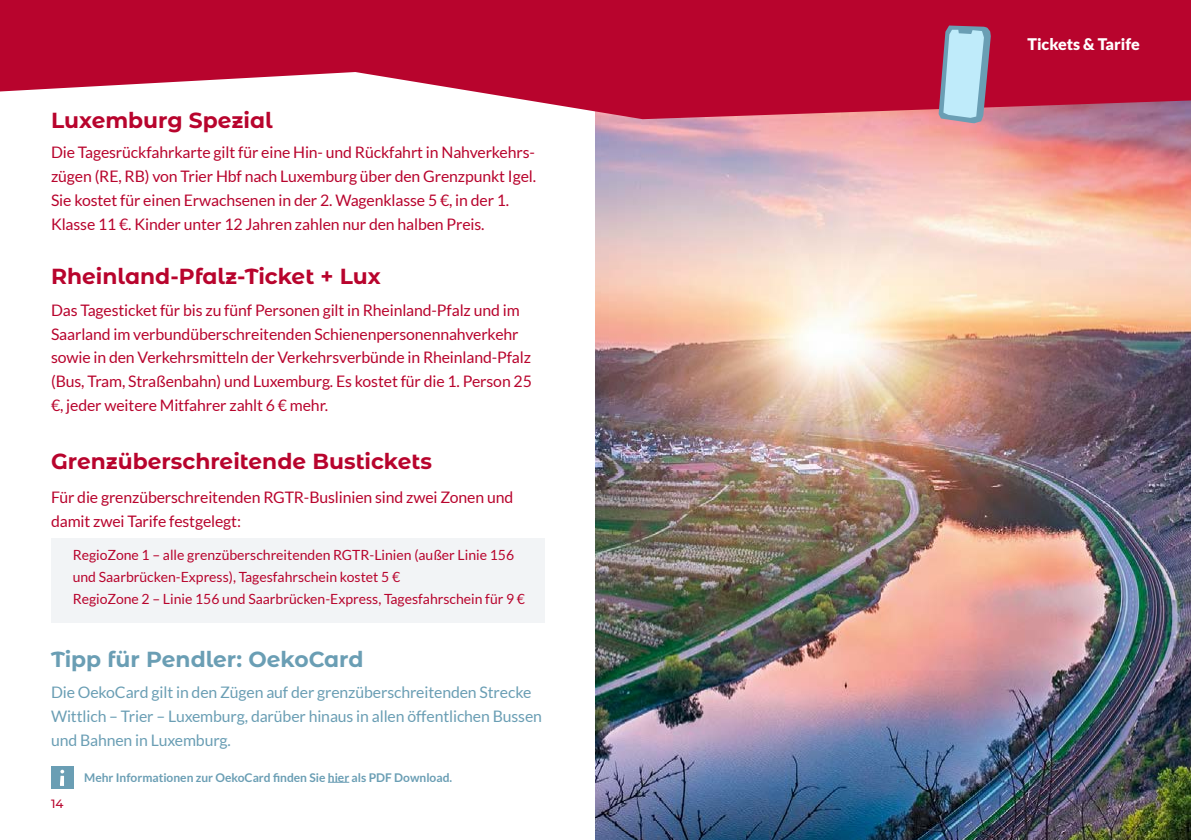
<style>
.page{position:relative;width:1191px;height:840px;background:#fff}
.page>*{position:absolute;margin:0;border:0;box-sizing:border-box;transform-origin:0 0}
.t1{font:700 21.8px "Montserrat Alternates";color:#b8042d}
.t2{font:700 21.8px "Montserrat Alternates";color:#6a9eb4}
.t3{font:900 16px "Lato";color:#fff}
.t4{font:15.8px/23.8px "Lato";letter-spacing:-.01em;color:#b8042d}
.t5{font:15.8px/23.8px "Lato";letter-spacing:-.01em;color:#6a9eb4}
.t6{font:14px/22px "Lato";color:#b8042d}
.t7{font:700 12px "Lato";color:#6a9eb4}
.t8{font:500 12px "Montserrat Alternates";color:#b8042d}
</style>
<div class="page">
<img style="left:595px;top:119px;width:596px;height:720px">
<svg style="left:0;top:0;width:1191px;height:119px;background:#c22c4e"></svg>
<div style="left:51px;top:538px;width:493px;height:84px;background:#f2f4f6"></div>
<div style="left:51px;top:766px;width:22px;height:22px;background:#6a9eb4"></div>
<svg style="left:60px;top:769px;width:4px;height:16px"></svg>
<svg style="left:328px;top:781px;width:21px;height:1px"></svg>
<svg style="left:938px;top:26px;width:52px;height:97px;background:#a8b7ca"></svg>
<h1 class="t1" style="left:51px;top:104px;width:223px">Luxemburg Spezial</h1>
<p class="t4" style="left:51px;top:140px;width:486px">Die Tagesrückfahrkarte gilt für eine Hin- und Rückfahrt in Nahverkehrs&shy;zügen (RE, RB) von Trier Hbf nach Luxemburg über den Grenzpunkt Igel.<br>Sie kostet für einen Erwachsenen in der 2. Wagenklasse 5 €, in der 1.<br>Klasse 11 €. Kinder unter 12 Jahren zahlen nur den halben Preis.</p>
<h1 class="t1" style="left:51px;top:260px;width:331px">Rheinland-Pfalz-Ticket + Lux</h1>
<p class="t4" style="left:51px;top:298px;width:482px">Das Tagesticket für bis zu fünf Personen gilt in Rheinland-Pfalz und im Saarland im verbundüberschreitenden Schienenpersonennahverkehr sowie in den Verkehrsmitteln der Verkehrsverbünde in Rheinland-Pfalz (Bus, Tram, Straßenbahn) und Luxemburg. Es kostet für die 1. Person 25 €, jeder weitere Mitfahrer zahlt 6 € mehr.</p>
<h1 class="t1" style="left:51px;top:445px;width:382px">Grenzüberschreitende Bustickets</h1>
<p class="t4" style="left:51px;top:485px;width:464px">Für die grenzüberschreitenden RGTR-Buslinien sind zwei Zonen und damit zwei Tarife festgelegt:</p>
<p class="t6" style="left:73px;top:543px;width:454px">RegioZone 1 – alle grenzüberschreitenden RGTR-Linien (außer Linie 156 und Saarbrücken-Express), Tagesfahrschein kostet 5 €<br>RegioZone 2 – Linie 156 und Saarbrücken-Express, Tagesfahrschein für 9 €</p>
<h1 class="t2" style="left:51px;top:643px;width:314px">Tipp für Pendler: OekoCard</h1>
<p class="t5" style="left:51px;top:680px;width:492px">Die OekoCard gilt in den Zügen auf der grenzüberschreitenden Strecke<br>Wittlich – Trier – Luxemburg, darüber hinaus in allen öffentlichen Bussen und Bahnen in Luxemburg.</p>
<p class="t8" style="left:51px;top:795px;width:14px">14</p>
<p class="t7" style="left:84px;top:769px;width:369px">Mehr Informationen zur OekoCard finden Sie hier als PDF Download.</p>
<p class="t3" style="left:1027px;top:35px;width:114px">Tickets &amp; Tarife</p>
</div>
